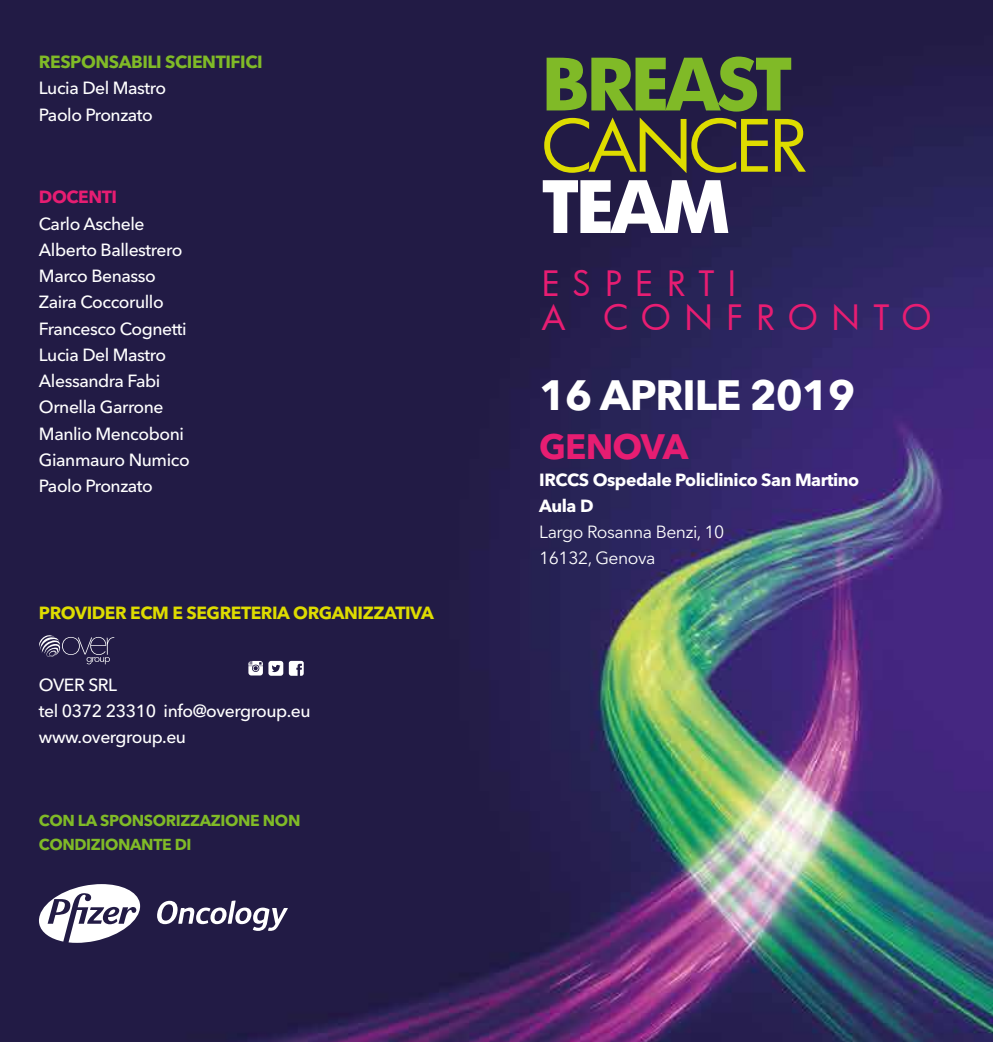
<style>
.page{position:relative;width:993px;height:1042px;background:#fff}
.page>*{position:absolute;margin:0;border:0;box-sizing:border-box;transform-origin:0 0}
.t1{font:700 70px "Futura";letter-spacing:-.05em;color:#80ba27}
.t2{font:70px "Futura";letter-spacing:-.05em;color:#dedc00}
.t3{font:700 70px "Futura";color:#fff}
.t4{font:700 42px "Avenir Next LT Pro";letter-spacing:-.025em;color:#fff}
.t5{font:700 35px "Avenir Next LT Pro";letter-spacing:-.025em;color:#e71d72}
.t6{font:34.12px/33.8px "Futura";letter-spacing:.395em;color:#e71d72}
.t7{font:500 17.5px/26.2px "Avenir Next LT Pro";letter-spacing:-.025em;color:#fff}
.t8{font:700 17.5px/26.2px "Avenir Next LT Pro";letter-spacing:-.025em;color:#fff}
.t9{font:700 17.5px "Avenir Next LT Pro";letter-spacing:-.025em;color:#dedc00}
.t10{font:17.5px/26.2px "Avenir Next LT Pro";letter-spacing:-.025em;color:#fff}
.t11{font:700 17.5px "Avenir Next LT Pro";letter-spacing:-.025em;color:#80ba27}
.t12{font:700 17.5px "Avenir Next LT Pro";letter-spacing:-.025em;color:#e71d72}
.t13{font:700 15.75px/24.5px "Avenir Next LT Pro";letter-spacing:-.025em;color:#80ba27}
</style>
<div class="page">
<img style="left:0;top:0;width:992px;height:1042px">
<svg style="left:289px;top:661px;width:14px;height:15px"></svg>
<svg style="left:248px;top:661px;width:35px;height:15px"></svg>
<svg style="left:39px;top:634px;width:75px;height:30px;background:#433d60"></svg>
<svg style="left:39px;top:884px;width:101px;height:59px"></svg>
<svg style="left:157px;top:900px;width:131px;height:31px"></svg>
<p class="t11" style="left:39px;top:51px;width:225px">RESPONSABILI SCIENTIFICI</p>
<p class="t7" style="left:39px;top:75px;width:129px">Lucia Del Mastro<br>Paolo Pronzato</p>
<p class="t12" style="left:39px;top:186px;width:80px">DOCENTI</p>
<p class="t7" style="left:39px;top:210px;width:152px">Carlo Aschele<br>Alberto Ballestrero<br>Marco Benasso<br>Zaira Coccorullo<br>Francesco Cognetti<br>Lucia Del Mastro<br>Alessandra Fabi<br>Ornella Garrone<br>Manlio Mencoboni<br>Gianmauro Numico<br>Paolo Pronzato</p>
<p class="t9" style="left:39px;top:602px;width:396px">PROVIDER ECM E SEGRETERIA ORGANIZZATIVA</p>
<p class="t7" style="left:39px;top:671px;width:273px">OVER SRL<br>tel 0372 23310 info@overgroup.eu www.overgroup.eu</p>
<p class="t13" style="left:39px;top:807px;width:263px">CON LA SPONSORIZZAZIONE NON<br>CONDIZIONANTE DI</p>
<h1 class="t1" style="left:541px;top:35px;width:252px">BREAST</h1>
<h1 class="t2" style="left:541px;top:99px;width:267px">CANCER</h1>
<h1 class="t3" style="left:541px;top:158px;width:190px">TEAM</h1>
<h3 class="t6" style="left:541px;top:266px;width:391px">ESPERTI<br>A CONFRONTO</h3>
<h2 class="t4" style="left:539px;top:370px;width:317px">16 APRILE 2019</h2>
<h3 class="t5" style="left:539px;top:426px;width:151px">GENOVA</h3>
<p class="t8" style="left:539px;top:466px;width:321px">IRCCS Ospedale Policlinico San Martino<br>Aula D</p>
<p class="t10" style="left:539px;top:519px;width:187px">Largo Rosanna Benzi, 10<br>16132, Genova</p>
</div>
